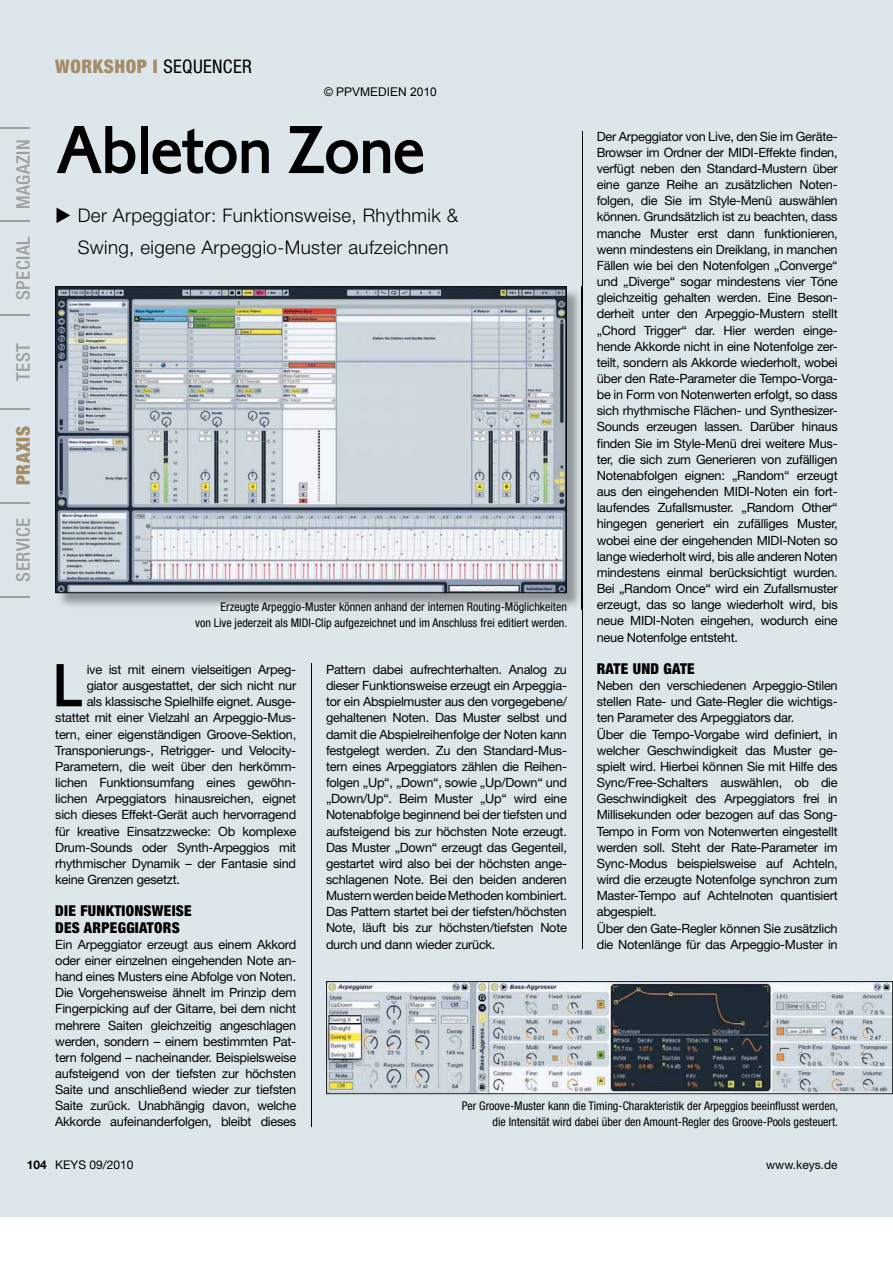
<style>
.page{position:relative;width:893px;height:1263px;background:#fff}
.page>*{position:absolute;margin:0;border:0;box-sizing:border-box;transform-origin:0 0}
.t1{font:500 70.5px "Corinthian Std";letter-spacing:-.025em;color:#000}
.t2{font:500 63.3px "Corinthian Std";color:#000}
.t3{font:300 18.75px/32.2px "Helvetica Neue LT Std";letter-spacing:.02em;color:#000}
.t4{font:500 condensed 18.75px "Helvetica Neue LT Std";letter-spacing:.03em;color:#9c9e9f}
.t5{font:900 condensed 18.75px "Helvetica Neue LT Std";letter-spacing:.03em;color:#a48c68}
.t6{font:900 condensed 15px/16.2px "Helvetica Neue LT Std";letter-spacing:.02em;color:#000}
.t7{font:12.75px/16.2px "Helvetica Neue LT Std";letter-spacing:-.02em;color:#000;text-align:justify}
.t8{font:condensed 12px/16.2px "Helvetica Neue LT Std";color:#000;text-align:right}
.t9{font:12px "Helvetica Neue LT Std";color:#000}
.t10{font:12px "Arial";color:#000}
.s1{font-weight:400;color:#000}
.s2{font-weight:700}
</style>
<div class="page">
<div style="left:0;top:0;width:893px;height:1216px;background:#dde7eb"></div>
<hr style="left:0;top:127px;width:30px;height:1px;background:#9c9e9f">
<hr style="left:0;top:221px;width:30px;height:1px;background:#9c9e9f">
<hr style="left:0;top:314px;width:30px;height:2px;background:#9c9e9f">
<hr style="left:0;top:408px;width:30px;height:1px;background:#9c9e9f">
<hr style="left:0;top:502px;width:30px;height:1px;background:#9c9e9f">
<hr style="left:0;top:596px;width:30px;height:1px;background:#9c9e9f">
<hr style="left:582px;top:131px;width:1px;height:818px;background:#000">
<hr style="left:311px;top:663px;width:1px;height:464px;background:#000">
<img style="left:56px;top:287px;width:526px;height:322px">
<svg style="left:55px;top:286px;width:512px;height:307px"></svg>
<svg style="left:326px;top:981px;width:567px;height:113px"></svg>
<h3 class="t4" style="left:12px;top:209px;width:72px;rotate:-90deg">MAGAZIN</h3>
<h3 class="t4" style="left:12px;top:300px;width:65px;rotate:-90deg">SPECIAL</h3>
<h3 class="t4" style="left:12px;top:381px;width:39px;rotate:-90deg">TEST</h3>
<h3 class="t5" style="left:12px;top:485px;width:61px;rotate:-90deg">PRAXIS</h3>
<h3 class="t4" style="left:12px;top:582px;width:66px;rotate:-90deg">SERVICE</h3>
<h3 class="t5" style="left:55px;top:54px;width:198px">WORKSHOP I <span class="s1">SEQUENCER</span></h3>
<p class="t10" style="left:324px;top:85px;width:114px">© PPVMEDIEN 2010</p>
<h1 class="t1" style="left:56px;top:109px;width:370px">Ableton Zone</h1>
<h3 class="t3" style="left:78px;top:198px;width:382px;text-indent:-22px">◆ Der Arpeggiator: Funktionsweise, Rhythmik &amp;<br>Swing, eigene Arpeggio-Muster aufzeichnen</h3>
<p class="t7" style="left:597px;top:128px;width:242px">Der Arpeggiator von Live, den Sie im Geräte-Browser im Ordner der MIDI-Effekte finden, verfügt neben den Standard-Mustern über eine ganze Reihe an zusätzlichen Noten&shy;folgen, die Sie im Style-Menü auswählen können. Grundsätzlich ist zu beachten, dass manche Muster erst dann funktionieren, wenn mindestens ein Dreiklang, in manchen Fällen wie bei den Notenfolgen „Converge“ und „Diverge“ sogar mindestens vier Töne gleichzeitig gehalten werden. Eine Beson&shy;derheit unter den Arpeggio-Mustern stellt „Chord Trigger“ dar. Hier werden einge&shy;hende Akkorde nicht in eine Notenfolge zer&shy;teilt, sondern als Akkorde wiederholt, wobei über den Rate-Parameter die Tempo-Vorga&shy;be in Form von Notenwerten erfolgt, so dass sich rhythmische Flächen- und Synthesizer-Sounds erzeugen lassen. Darüber hinaus finden Sie im Style-Menü drei weitere Mus&shy;ter, die sich zum Generieren von zufälligen Notenabfolgen eignen: „Random“ erzeugt aus den eingehenden MIDI-Noten ein fort&shy;laufendes Zufallsmuster. „Random Other“ hingegen generiert ein zufälliges Muster, wobei eine der eingehenden MIDI-Noten so lange wiederholt wird, bis alle anderen Noten mindestens einmal berücksichtigt wurden.<br>Bei „Random Once“ wird ein Zufallsmuster erzeugt, das so lange wiederholt wird, bis neue MIDI-Noten eingehen, wodurch eine neue Notenfolge entsteht.</p>
<p class="t6" style="left:597px;top:660px;width:100px">RATE UND GATE</p>
<p class="t7" style="left:597px;top:677px;width:242px;text-align:left">Neben den verschiedenen Arpeggio-Stilen stellen Rate- und Gate-Regler die wichtigs&shy;ten Parameter des Arpeggiators dar.<br>Über die Tempo-Vorgabe wird definiert, in welcher Geschwindigkeit das Muster ge&shy;spielt wird. Hierbei können Sie mit Hilfe des Sync/Free-Schalters auswählen, ob die Geschwindigkeit des Arpeggiators frei in Millisekunden oder bezogen auf das Song-Tempo in Form von Notenwerten eingestellt werden soll. Steht der Rate-Parameter im Sync-Modus beispielsweise auf Achteln, wird die erzeugte Notenfolge synchron zum Master-Tempo auf Achtelnoten quantisiert abgespielt.<br>Über den Gate-Regler können Sie zusätzlich die Notenlänge für das Arpeggio-Muster in</p>
<p class="t8" style="left:195px;top:598px;width:374px">Erzeugte Arpeggio-Muster können anhand der internen Routing-Möglichkeiten<br>von Live jederzeit als MIDI-Clip aufgezeichnet und im Anschluss frei editiert werden.</p>
<h2 class="t2" style="left:52px;top:649px;width:33px">L</h2>
<p class="t7" style="left:87px;top:661px;width:211px">ive ist mit einem vielseitigen Arpeg-</p>
<p class="t7" style="left:326px;top:661px;width:242px">Pattern dabei aufrechterhalten. Analog zu dieser Funktionsweise erzeugt ein Arpeggia&shy;tor ein Abspielmuster aus den vorgegebene/ gehaltenen Noten. Das Muster selbst und damit die Abspielreihenfolge der Noten kann festgelegt werden. Zu den Standard-Mus&shy;tern eines Arpeggiators zählen die Reihen&shy;folgen „Up“, „Down“, sowie „Up/Down“ und „Down/Up“. Beim Muster „Up“ wird eine Notenabfolge beginnend bei der tiefsten und aufsteigend bis zur höchsten Note erzeugt.<br>Das Muster „Down“ erzeugt das Gegenteil, gestartet wird also bei der höchsten ange&shy;schlagenen Note. Bei den beiden anderen Mustern werden beide Methoden kombiniert.<br>Das Pattern startet bei der tiefsten/höchsten Note, läuft bis zur höchsten/tiefsten Note durch und dann wieder zurück.</p>
<p class="t7" style="left:87px;top:677px;width:211px">giator ausgestattet, der sich nicht nur</p>
<p class="t7" style="left:87px;top:693px;width:211px">als klassische Spielhilfe eignet. Ausge-</p>
<p class="t7" style="left:55px;top:710px;width:242px">stattet mit einer Vielzahl an Arpeggio-Mus-</p>
<p class="t7" style="left:55px;top:726px;width:242px">tern, einer eigenständigen Groove-Sektion,</p>
<p class="t7" style="left:55px;top:742px;width:242px">Transponierungs-, Retrigger- und Velocity-</p>
<p class="t7" style="left:55px;top:758px;width:242px">Parametern, die weit über den herkömm-</p>
<p class="t7" style="left:55px;top:774px;width:242px">lichen Funktionsumfang eines gewöhn-</p>
<p class="t7" style="left:55px;top:790px;width:242px">lichen Arpeggiators hinausreichen, eignet</p>
<p class="t7" style="left:55px;top:807px;width:242px">sich dieses Effekt-Gerät auch hervorragend</p>
<p class="t7" style="left:55px;top:823px;width:242px">für kreative Einsatzzwecke: Ob komplexe</p>
<p class="t7" style="left:55px;top:839px;width:242px">Drum-Sounds oder Synth-Arpeggios mit</p>
<p class="t7" style="left:55px;top:855px;width:242px">rhythmischer Dynamik – der Fantasie sind</p>
<p class="t7" style="left:55px;top:871px;width:126px">keine Grenzen gesetzt.</p>
<p class="t6" style="left:55px;top:903px;width:138px">DIE FUNKTIONSWEISE<br>DES ARPEGGIATORS</p>
<p class="t7" style="left:55px;top:936px;width:242px">Ein Arpeggiator erzeugt aus einem Akkord oder einer einzelnen eingehenden Note an&shy;hand eines Musters eine Abfolge von Noten.<br>Die Vorgehensweise ähnelt im Prinzip dem Fingerpicking auf der Gitarre, bei dem nicht mehrere Saiten gleichzeitig angeschlagen werden, sondern – einem bestimmten Pat&shy;tern folgend – nacheinander. Beispielsweise aufsteigend von der tiefsten zur höchsten Saite und anschließend wieder zur tiefsten Saite zurück. Unabhängig davon, welche Akkorde aufeinanderfolgen, bleibt dieses</p>
<p class="t8" style="left:462px;top:1098px;width:378px">Per Groove-Muster kann die Timing-Charakteristik der Arpeggios beeinflusst werden, die Intensität wird dabei über den Amount-Regler des Groove-Pools gesteuert.</p>
<p class="t9" style="left:27px;top:1157px;width:108px"><span class="s2">104</span> KEYS 09/2010</p>
<p class="t9" style="left:766px;top:1157px;width:73px">www.keys.de</p>
</div>
